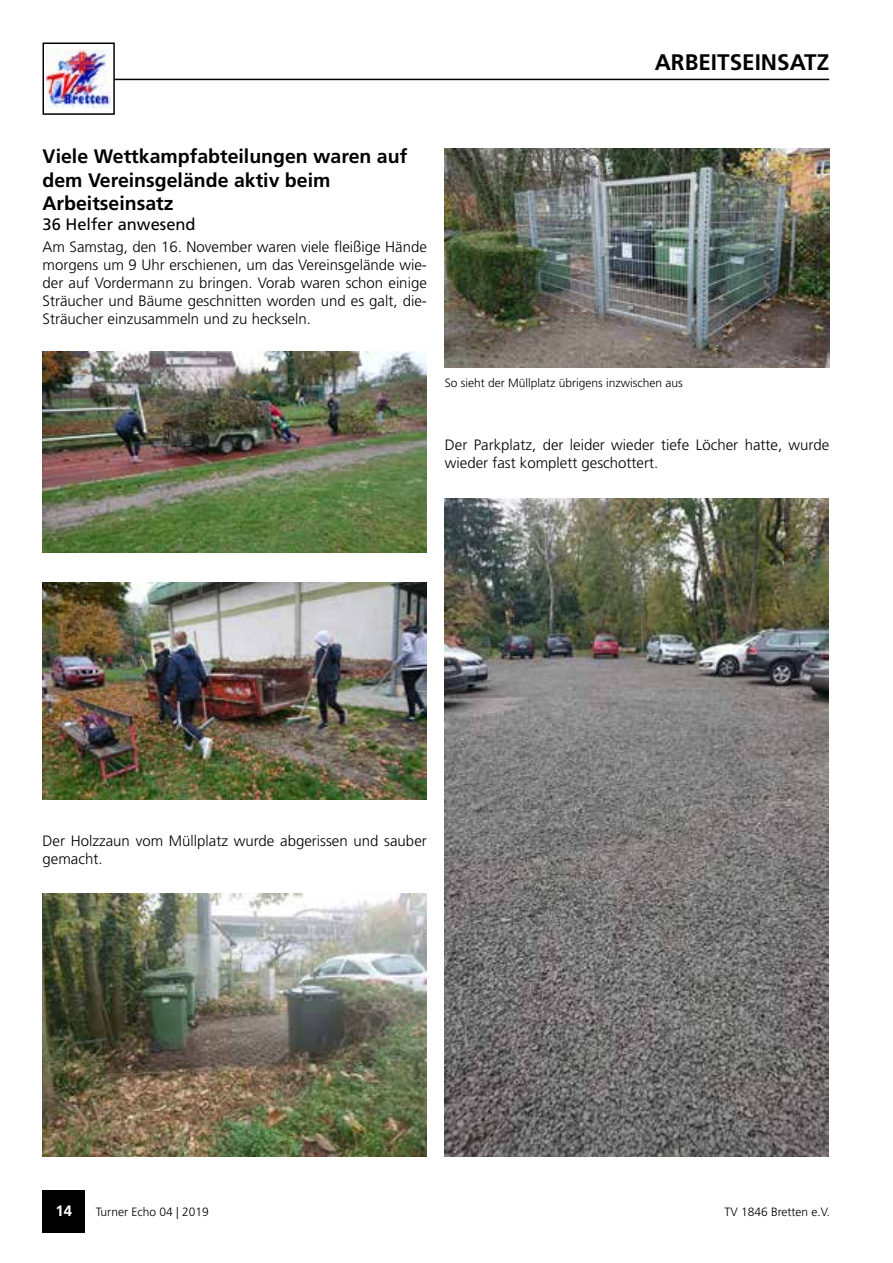
<style>
.page{position:relative;width:893px;height:1263px;background:#fff}
.page>*{position:absolute;margin:0;border:0;box-sizing:border-box;transform-origin:0 0}
.t1{font:700 22.5px "Frutiger LT Std";color:#000}
.t2{font:700 19.5px/23.4px "Frutiger LT Std";color:#000}
.t3{font:16.5px "Frutiger LT Std";color:#000}
.t4{font:300 15px/18px "Frutiger LT Std";color:#000}
.t5{font:700 15px "Frutiger LT Std";color:#fff}
.t6{font:300 12px "Frutiger LT Std";color:#000}
</style>
<div class="page">
<div style="left:43px;top:1191px;width:42px;height:42px;background:#000"></div>
<hr style="left:114px;top:79px;width:715px;height:1px;background:#000">
<img style="left:47px;top:49px;width:64px;height:59px">
<div style="left:43px;top:43px;width:72px;height:72px;border:2px solid #000"></div>
<img style="left:43px;top:351px;width:384px;height:202px">
<img style="left:43px;top:583px;width:384px;height:216px">
<img style="left:43px;top:893px;width:384px;height:264px">
<img style="left:445px;top:149px;width:384px;height:218px">
<img style="left:445px;top:499px;width:383px;height:658px">
<h1 class="t1" style="left:655px;top:49px;width:176px">ARBEITSEINSATZ</h1>
<h2 class="t2" style="left:43px;top:145px;width:366px">Viele Wettkampfabteilungen waren auf dem Vereinsgelände aktiv beim<br>Arbeitseinsatz</h2>
<p class="t3" style="left:43px;top:215px;width:155px">36 Helfer anwesend</p>
<p class="t4" style="left:43px;top:238px;width:386px;text-align:justify">Am Samstag, den 16. November waren viele fleißige Hände morgens um 9 Uhr erschienen, um das Vereinsgelände wie&shy;der auf Vordermann zu bringen. Vorab waren schon einige Sträucher und Bäume geschnitten worden und es galt, die-Sträucher einzusammeln und zu heckseln.</p>
<p class="t6" style="left:445px;top:376px;width:240px">So sieht der Müllplatz übrigens inzwischen aus</p>
<p class="t4" style="left:445px;top:436px;width:386px">Der Parkplatz, der leider wieder tiefe Löcher hatte, wurde wieder fast komplett geschottert.</p>
<p class="t4" style="left:43px;top:832px;width:386px">Der Holzzaun vom Müllplatz wurde abgerissen und sauber gemacht.</p>
<p class="t5" style="left:55px;top:1202px;width:18px">14</p>
<p class="t6" style="left:96px;top:1205px;width:115px">Turner Echo 04 | 2019</p>
<p class="t6" style="left:724px;top:1205px;width:107px">TV 1846 Bretten e.V.</p>
</div>
